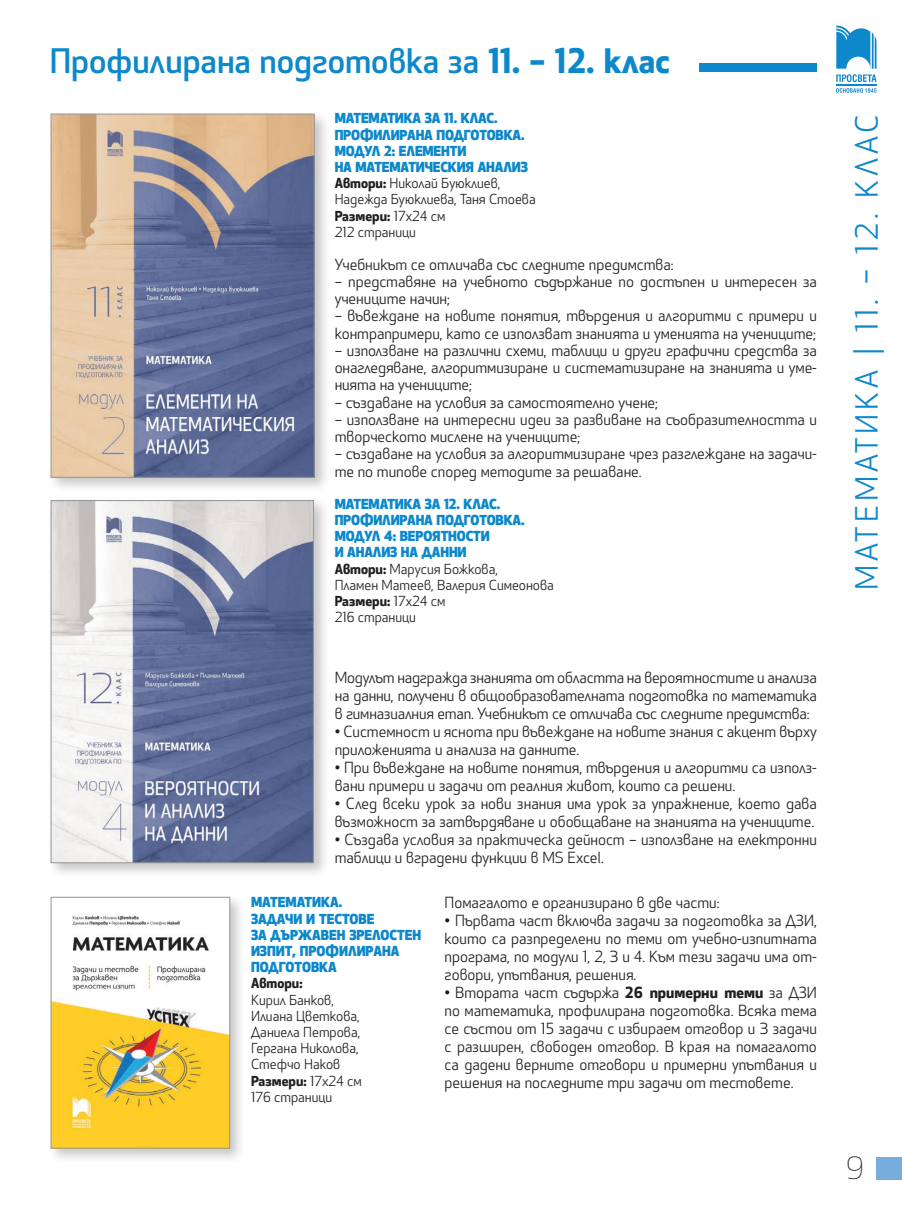
<style>
.page{position:relative;width:902px;height:1212px;background:#fff}
.page>*{position:absolute;margin:0;border:0;box-sizing:border-box;transform-origin:0 0}
.t1{font:500 33px "HS Apex Bg";color:#0c88cb}
.t2{font:30px "HS Apex Bg";letter-spacing:.13em;color:#0c88cb}
.t3{font:300 30px "HS Apex Bg";color:#231f20}
.t4{font:15px/18px "HS Apex Bg";color:#231f20}
.t5{font:800 13.5px/16.2px "HS Apex Bg";letter-spacing:-.01em;color:#0c88cb}
.t6{font:13.5px/16.2px "HS Apex Bg";color:#231f20}
.t7{font:700 13.5px "HS Apex Bg";color:#231f20}
.s1{font-weight:700}
.s2{font-weight:700;color:#231f20}
.s3{font-weight:400;color:#231f20}
.s4{font-weight:500}
</style>
<div class="page">
<div style="left:876px;top:1157px;width:25px;height:22px;background:#78acdc"></div>
<svg style="left:836px;top:26px;width:40px;height:56px"></svg>
<svg style="left:836px;top:88px;width:40px;height:5px"></svg>
<hr style="left:836px;top:84px;width:40px;height:2px;background:#0c88cb">
<div style="left:48px;top:894px;width:198px;height:270px;background:#231f20;opacity:.25"></div>
<img style="left:53px;top:899px;width:175px;height:247px">
<div style="left:51px;top:897px;width:179px;height:251px;border:1px solid #939598"></div>
<div style="left:699px;top:63px;width:117px;height:9px;background:#0c88cb"></div>
<div style="left:48px;top:111px;width:282px;height:382px;background:#231f20;opacity:.25"></div>
<img style="left:53px;top:116px;width:259px;height:359px">
<div style="left:51px;top:114px;width:263px;height:363px;border:1px solid #939598"></div>
<div style="left:48px;top:497px;width:282px;height:382px;background:#231f20;opacity:.25"></div>
<img style="left:53px;top:502px;width:258px;height:359px">
<div style="left:51px;top:500px;width:262px;height:363px;border:1px solid #939598"></div>
<h1 class="t1" style="left:50px;top:39px;width:621px">Профилирана подготовка за <span class="s1">11. – 12. клас</span></h1>
<p class="t5" style="left:334px;top:110px;width:202px">МАТЕМАТИКА ЗА 11. КЛАС.<br>ПРОФИЛИРАНА ПОДГОТОВКА.<br>МОДУЛ 2: ЕЛЕМЕНТИ<br>НА МАТЕМАТИЧЕСКИЯ АНАЛИЗ<br><span class="s2">Автори:</span> <span class="s3">Николай Буюклиев,<br>Надежда Буюклиева, Таня Стоева<br></span><span class="s2">Размери:</span> <span class="s3">17х24 см<br>212 страници</span></p>
<p class="t4" style="left:334px;top:255px;width:340px">Учебникът се отличава със следните предимства:</p>
<p class="t4" style="left:334px;top:273px;width:483px;line-height:17.2px">– представяне на учебното съдържание по достъпен и интересен за учениците начин;</p>
<p class="t4" style="left:334px;top:307px;width:483px;line-height:17.2px">– въвеждане на новите понятия, твърдения и алгоритми с примери и контрапримери, като се използват знанията и уменията на учениците;</p>
<p class="t4" style="left:334px;top:342px;width:483px;line-height:17.2px;text-align:justify">– използване на различни схеми, таблици и други графични средства за онагледяване, алгоритмизиране и систематизиране на знанията и уме&shy;нията на учениците;</p>
<p class="t4" style="left:334px;top:393px;width:325px">– създаване на условия за самостоятелно учене;</p>
<p class="t4" style="left:334px;top:411px;width:483px;line-height:17.2px">– използване на интересни идеи за развиване на съобразителността и творческото мислене на учениците;</p>
<p class="t4" style="left:334px;top:445px;width:483px;line-height:17.2px">– създаване на условия за алгоритмизиране чрез разглеждане на задачи&shy;те по типове според методите за решаване.</p>
<p class="t5" style="left:334px;top:495px;width:221px">МАТЕМАТИКА ЗА 12. КЛАС.<br>ПРОФИЛИРАНА ПОДГОТОВКА.<br>МОДУЛ 4: ВЕРОЯТНОСТИ<br>И АНАЛИЗ НА ДАННИ<br><span class="s2">Автори:</span> <span class="s3">Марусия Божкова,<br>Пламен Матеев, Валерия Симеонова<br></span><span class="s2">Размери:</span> <span class="s3">17х24 см<br>216 страници</span></p>
<p class="t4" style="left:334px;top:668px;width:483px;text-align:justify">Модулът надгражда знанията от областта на вероятностите и анализа на данни, получени в общообразователната подготовка по математика в гимназиалния етап. Учебникът се отличава със следните предимства:</p>
<p class="t4" style="left:334px;top:722px;width:483px">• Системност и яснота при въвеждане на новите знания с акцент върху приложенията и анализа на данните.</p>
<p class="t4" style="left:334px;top:758px;width:483px">• При въвеждане на новите понятия, твърдения и алгоритми са използ&shy;вани примери и задачи от реалния живот, които са решени.</p>
<p class="t4" style="left:334px;top:794px;width:483px">• След всеки урок за нови знания има урок за упражнение, което дава възможност за затвърдяване и обобщаване на знанията на учениците.</p>
<p class="t4" style="left:334px;top:830px;width:483px">• Създава условия за практическа дейност – използване на електронни таблици и вградени функции в MS Excel.</p>
<p class="t5" style="left:251px;top:894px;width:172px">МАТЕМАТИКА.<br>ЗАДАЧИ И ТЕСТОВЕ<br>ЗА ДЪРЖАВЕН ЗРЕЛОСТЕН<br>ИЗПИТ, ПРОФИЛИРАНА<br>ПОДГОТОВКА</p>
<p class="t7" style="left:251px;top:974px;width:53px">Автори:</p>
<p class="t6" style="left:251px;top:991px;width:112px">Кирил Банков,<br>Илиана Цветкова,<br>Даниела Петрова,<br>Гергана Николова,<br>Стефчо Наков<br><span class="s1">Размери:</span> 17х24 см<br>176 страници</p>
<p class="t4" style="left:444px;top:893px;width:276px">Помагалото е организирано в две части:</p>
<p class="t4" style="left:444px;top:911px;width:374px;text-align:justify"><span class="s4">•</span> Първата част включва задачи за подготовка за ДЗИ, които са разпределени по теми от учебно-изпитната програма, по модули 1, 2, 3 и 4. Към тези задачи има от&shy;говори, упътвания, решения.</p>
<p class="t4" style="left:444px;top:983px;width:374px;text-align:justify"><span class="s4">•</span> Втората част съдържа <span class="s1">26 примерни теми</span> за ДЗИ по математика, профилирана подготовка. Всяка тема се състои от 15 задачи с избираем отговор и 3 задачи с разширен, свободен отговор. В края на помагалото са дадени верните отговори и примерни упътвания и решения на последните три задачи от тестовете.</p>
<h2 class="t2" style="left:847px;top:590px;width:477px;rotate:-90deg">МАТЕМАТИКА | 11. – 12. КЛАС</h2>
<h2 class="t3" style="left:846px;top:1149px;width:19px">9</h2>
</div>
